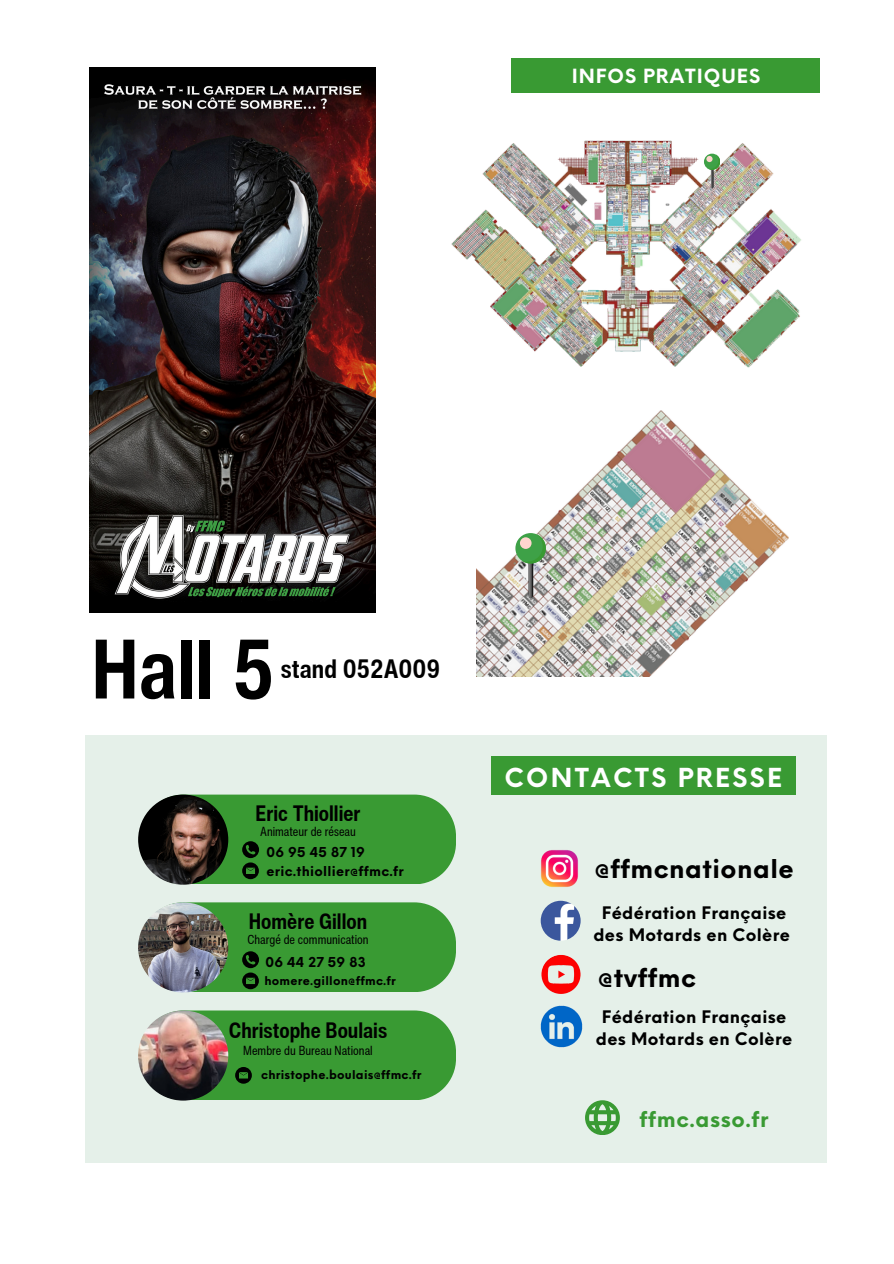
<style>
.page{position:relative;width:894px;height:1264px;background:#fff}
.page>*{position:absolute;margin:0;border:0;box-sizing:border-box;transform-origin:0 0}
.t1{font:700 condensed 82.65px "Helvetica Now Text";color:#000}
.t2{font:700 condensed 25.95px "Helvetica Now Text";color:#000}
.t3{font:700 25.5px "Neue Einstellung";letter-spacing:.09em;color:#fff}
.t4{font:700 25.35px "Neue Einstellung";letter-spacing:.02em;color:#000}
.t5{font:700 condensed 21.75px "Helvetica Now Text";color:#000}
.t6{font:700 21.15px "Neue Einstellung";letter-spacing:.03em;color:#399a33}
.t7{font:700 19.05px "Neue Einstellung";letter-spacing:.05em;color:#fff}
.t8{font:700 16.8px/22.5px "Neue Einstellung";letter-spacing:.02em;color:#000;text-align:center}
.t9{font:700 13.35px "Neue Einstellung";letter-spacing:.02em;color:#000}
.t10{font:condensed 12.9px "Helvetica Now Text";color:#000}
.t11{font:700 11.85px "Neue Einstellung";letter-spacing:.02em;color:#000}
</style>
<div class="page">
<div style="left:85px;top:735px;width:741px;height:427px;background:#e5f0e9"></div>
<img style="left:89px;top:68px;width:286px;height:544px">
<div style="left:491px;top:756px;width:304px;height:38px;background:#399a33"></div>
<div style="left:511px;top:59px;width:308px;height:34px;background:#399a33"></div>
<svg style="left:141px;top:794px;width:315px;height:90px;background:#418339"></svg>
<svg style="left:141px;top:902px;width:315px;height:90px;background:#4f944c"></svg>
<svg style="left:141px;top:1010px;width:315px;height:90px;background:#549248"></svg>
<svg style="left:585px;top:1100px;width:34px;height:34px"></svg>
<img style="left:535px;top:844px;width:48px;height:48px;border-radius:50%">
<img style="left:540px;top:954px;width:41px;height:41px;border-radius:50%">
<img style="left:540px;top:900px;width:40px;height:40px;border-radius:50%">
<img style="left:537px;top:999px;width:48px;height:54px;border-radius:50%">
<img style="left:477px;top:410px;width:312px;height:266px">
<img style="left:451px;top:140px;width:350px;height:228px">
<svg style="left:515px;top:533px;width:30px;height:30px"></svg>
<svg style="left:521px;top:534px;width:24px;height:64px"></svg>
<div style="left:520px;top:537px;width:11px;height:12px;background:#ffd6cf;border-radius:50%"></div>
<svg style="left:703px;top:154px;width:16px;height:16px"></svg>
<svg style="left:706px;top:154px;width:13px;height:34px"></svg>
<p class="t7" style="left:571px;top:59px;width:190px">INFOS PRATIQUES</p>
<p class="t1" style="left:91px;top:606px;width:185px">Hall 5</p>
<p class="t2" style="left:281px;top:649px;width:161px">stand 052A009</p>
<p class="t5" style="left:255px;top:797px;width:106px">Eric Thiollier</p>
<p class="t10" style="left:260px;top:821px;width:97px">Animateur de réseau</p>
<h4 class="t9" style="left:266px;top:840px;width:100px">06 95 45 87 19</h4>
<p class="t9" style="left:266px;top:858px;width:139px">eric.thiollier@ffmc.fr</p>
<p class="t5" style="left:249px;top:905px;width:120px">Homère Gillon</p>
<p class="t10" style="left:247px;top:929px;width:123px">Chargé de communication</p>
<p class="t9" style="left:265px;top:950px;width:102px">06 44 27 59 83</p>
<p class="t11" style="left:264px;top:970px;width:133px">homere.gillon@ffmc.fr</p>
<p class="t5" style="left:229px;top:1013px;width:160px">Christophe Boulais</p>
<p class="t10" style="left:243px;top:1040px;width:131px">Membre du Bureau National</p>
<p class="t11" style="left:261px;top:1064px;width:162px">christophe.boulais@ffmc.fr</p>
<p class="t3" style="left:504px;top:754px;width:279px">CONTACTS PRESSE</p>
<p class="t4" style="left:594px;top:846px;width:201px">@ffmcnationale</p>
<p class="t8" style="left:593px;top:899px;width:198px">Fédération Française des Motards en Colère</p>
<h4 class="t4" style="left:597px;top:954px;width:100px">@tvffmc</h4>
<p class="t8" style="left:595px;top:1003px;width:198px">Fédération Française des Motards en Colère</p>
<p class="t6" style="left:639px;top:1100px;width:130px">ffmc.asso.fr</p>
</div>
